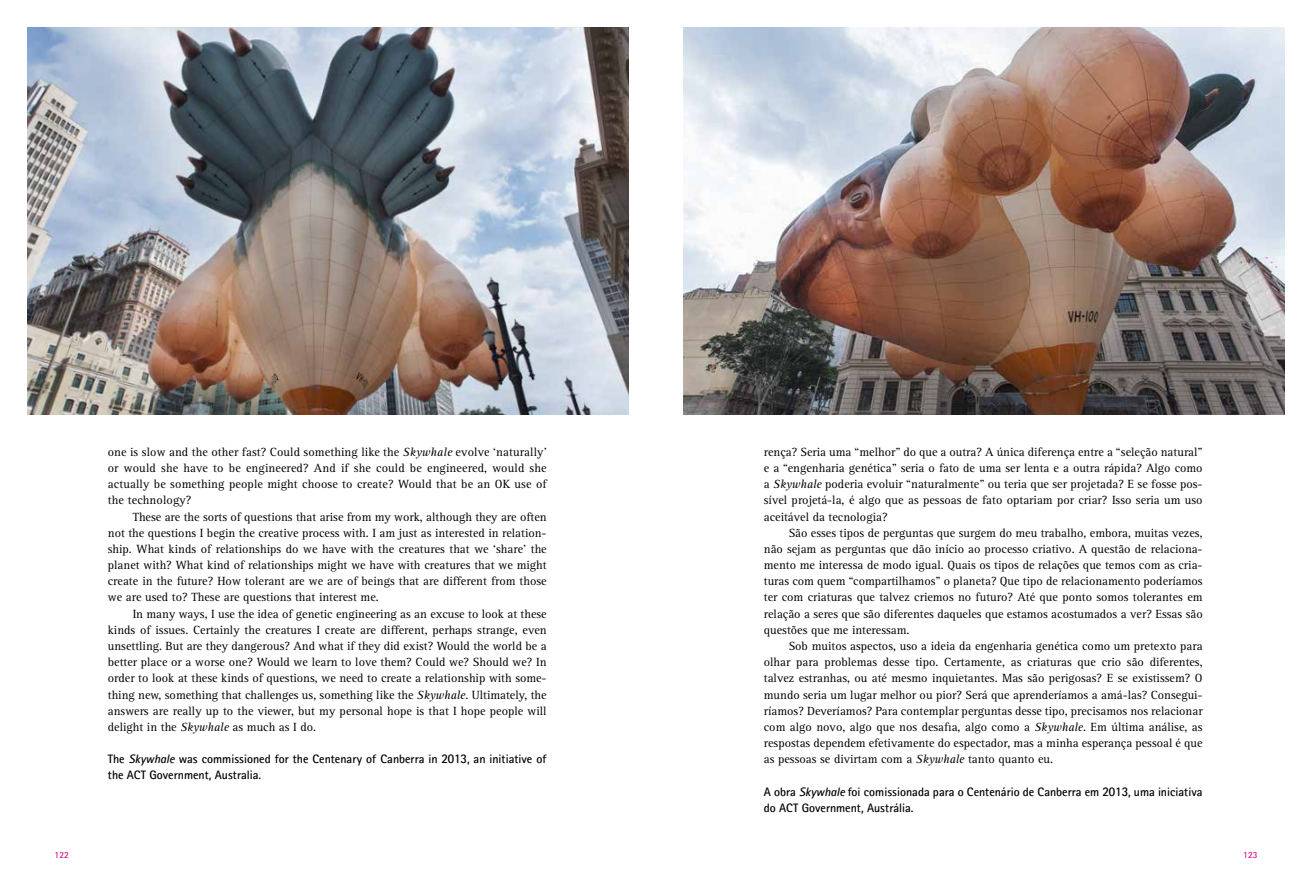
<style>
.page{position:relative;width:1312px;height:886px;background:#fff}
.page>*{position:absolute;margin:0;border:0;box-sizing:border-box;transform-origin:0 0}
.t1{font:12.25px/16.1px "Rotis Serif Std";color:#000;text-align:justify}
.t2{font:600 12.25px/16.1px "Rotis II Sans Pro";color:#000}
.t3{font:600 8.75px "Rotis II Sans Pro";letter-spacing:.02em;color:#d80f81}
.s1{font-style:italic}
</style>
<div class="page">
<img style="left:27px;top:27px;width:601px;height:388px">
<img style="left:683px;top:27px;width:601px;height:388px">
<p class="t1" style="left:108px;top:444px;width:440px">one is slow and the other fast? Could something like the <span class="s1">Skywhale</span> evolve ‘naturally’ or would she have to be engineered? And if she could be engineered, would she actually be something people might choose to create? Would that be an OK use of the technology?</p>
<p class="t1" style="left:108px;top:509px;width:440px;text-indent:25px">These are the sorts of questions that arise from my work, although they are often not the questions I begin the creative process with. I am just as interested in relation&shy;ship. What kinds of relationships do we have with the creatures that we ‘share’ the planet with? What kind of relationships might we have with creatures that we might create in the future? How tolerant are we are of beings that are different from those we are used to? These are questions that interest me.</p>
<p class="t1" style="left:108px;top:606px;width:440px;text-indent:25px">In many ways, I use the idea of genetic engineering as an excuse to look at these kinds of issues. Certainly the creatures I create are different, perhaps strange, even unsettling. But are they dangerous? And what if they did exist? Would the world be a better place or a worse one? Would we learn to love them? Could we? Should we? In order to look at these kinds of questions, we need to create a relationship with some&shy;thing new, something that challenges us, something like the <span class="s1">Skywhale</span>. Ultimately, the answers are really up to the viewer, but my personal hope is that I hope people will delight in the <span class="s1">Skywhale</span> as much as I do.</p>
<p class="t2" style="left:108px;top:751px;width:440px">The <span class="s1">Skywhale</span> was commissioned for the Centenary of Canberra in 2013, an initiative of the ACT</p>
<p class="t2" style="left:149px;top:767px;width:113px">Government, Australia.</p>
<p class="t1" style="left:763px;top:444px;width:440px">rença? Seria uma “melhor” do que a outra? A única diferença entre a “seleção natural” e a “engenharia genética” seria o fato de uma ser lenta e a outra rápida? Algo como a <span class="s1">Skywhale</span> poderia evoluir “naturalmente” ou teria que ser projetada? E se fosse pos&shy;sível projetá-la, é algo que as pessoas de fato optariam por criar? Isso seria um uso aceitável da tecnologia?</p>
<p class="t1" style="left:763px;top:525px;width:440px;text-indent:25px">São esses tipos de perguntas que surgem do meu trabalho, embora, muitas vezes, não sejam as perguntas que dão início ao processo criativo. A questão de relaciona&shy;mento me interessa de modo igual. Quais os tipos de relações que temos com as cria&shy;turas com quem “compartilhamos” o planeta? Que tipo de relacionamento poderíamos ter com criaturas que talvez criemos no futuro? Até que ponto somos tolerantes em relação a seres que são diferentes daqueles que estamos acostumados a ver? Essas são questões que me interessam.</p>
<p class="t1" style="left:763px;top:638px;width:440px;text-indent:25px">Sob muitos aspectos, uso a ideia da engenharia genética como um pretexto para olhar para problemas desse tipo. Certamente, as criaturas que crio são diferentes, talvez estranhas, ou até mesmo inquietantes. Mas são perigosas? E se existissem? O mundo seria um lugar melhor ou pior? Será que aprenderíamos a amá-las? Consegui&shy;ríamos? Deveríamos? Para contemplar perguntas desse tipo, precisamos nos relacionar com algo novo, algo que nos desafia, algo como a <span class="s1">Skywhale</span>. Em última análise, as respostas dependem efetivamente do espectador, mas a minha esperança pessoal é que as pessoas se divirtam com a <span class="s1">Skywhale</span> tanto quanto eu.</p>
<p class="t2" style="left:763px;top:783px;width:440px">A obra <span class="s1">Skywhale</span> foi comissionada para o Centenário de Canberra em 2013, uma iniciativa do ACT</p>
<p class="t2" style="left:801px;top:799px;width:113px">Government, Austrália.</p>
<p class="t3" style="left:55px;top:850px;width:16px">122</p>
<p class="t3" style="left:1242px;top:850px;width:16px">123</p>
</div>
